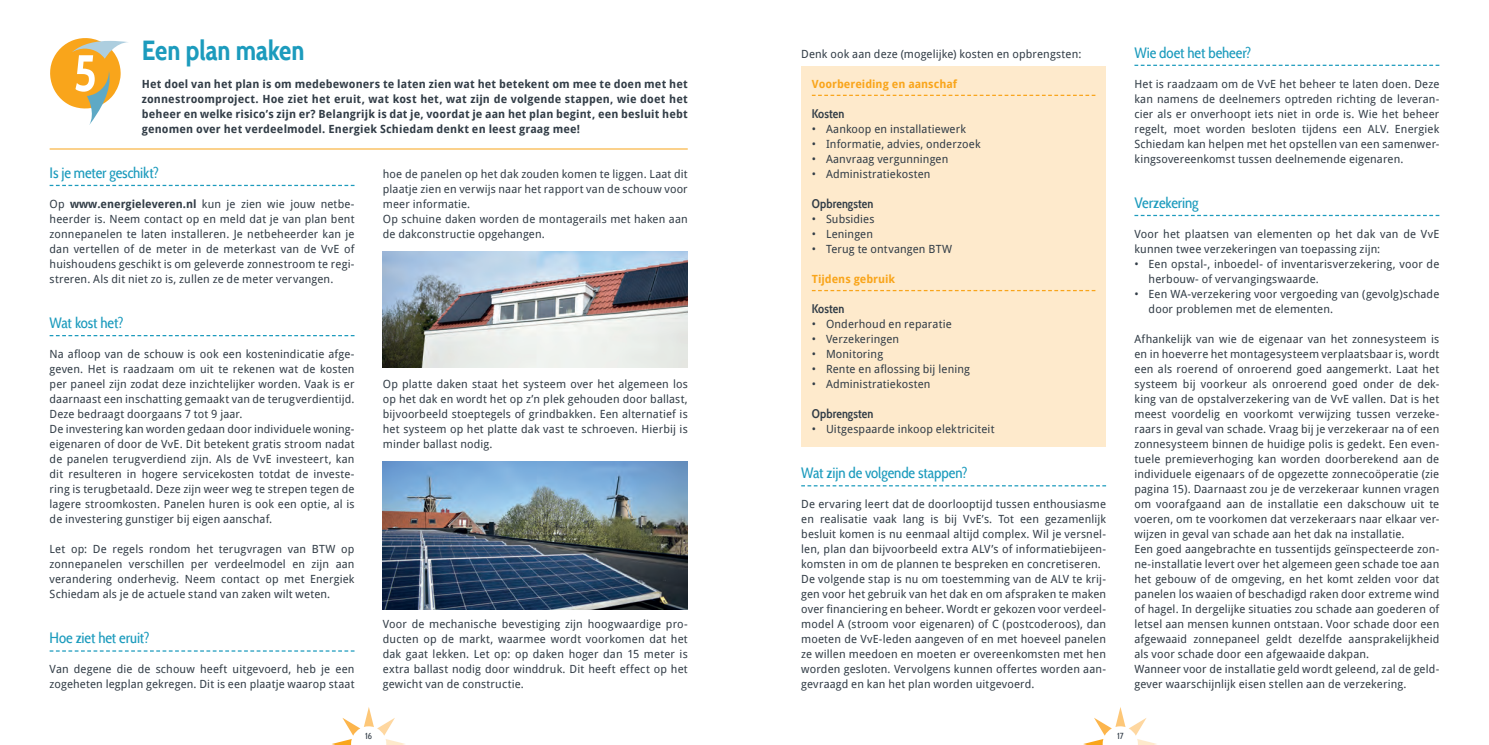
<style>
.page{position:relative;width:1489px;height:745px;background:#fff}
.page>*{position:absolute;margin:0;border:0;box-sizing:border-box;transform-origin:0 0}
.t1{font:700 51.12px "Cabin Condensed";color:#fff}
.Titelblad{font:700 27.5px "Cabin Condensed";color:#1c9bbd}
.Alineakoppen{font:15px "Cabin Condensed";letter-spacing:-.005em;color:#1c9bbd}
.Kopjes{font:600 12.5px "Cabin Condensed";color:#323d47}
.Basisalinea_-_unorde{font:11.25px/15px "Droid Sans";letter-spacing:.01em;color:#323d47;text-align:justify}
.Introteksten_bij_hoo{font:700 11.25px/15px "Droid Sans";letter-spacing:.015em;color:#323d47;text-align:justify}
.Alineakoppen_kadertj{font:700 11.25px "Droid Sans";color:#f9a51b}
.t2{font:8.75px "Cabin Condensed";color:#323d47}
.s1{font-weight:700}
</style>
<div class="page">
<svg style="left:1083px;top:707px;width:73px;height:37px"></svg>
<svg style="left:332px;top:707px;width:73px;height:37px"></svg>
<img style="left:383px;top:252px;width:304px;height:116px">
<svg style="left:50px;top:185px;width:304px;height:1px"></svg>
<svg style="left:50px;top:335px;width:304px;height:1px"></svg>
<svg style="left:50px;top:650px;width:304px;height:1px"></svg>
<img style="left:383px;top:461px;width:304px;height:147px">
<svg style="left:50px;top:38px;width:78px;height:87px"></svg>
<hr style="left:50px;top:149px;width:637px;height:1px;background:#f9a51b">
<svg style="left:1134px;top:65px;width:305px;height:1px"></svg>
<svg style="left:1134px;top:215px;width:305px;height:1px"></svg>
<div style="left:801px;top:66px;width:305px;height:380px;background:#feeacc"></div>
<svg style="left:811px;top:95px;width:284px;height:1px"></svg>
<svg style="left:811px;top:290px;width:284px;height:1px"></svg>
<svg style="left:801px;top:485px;width:305px;height:1px"></svg>
<p class="Titelblad" style="left:142px;top:34px;width:164px">Een plan maken</p>
<p class="Introteksten_bij_hoo" style="left:142px;top:76px;width:547px">Het doel van het plan is om medebewoners te laten zien wat het betekent om mee te doen met het zonnestroomproject. Hoe ziet het eruit, wat kost het, wat zijn de volgende stappen, wie doet het beheer en welke risico’s zijn er? Belangrijk is dat je, voordat je aan het plan begint, een besluit hebt genomen over het verdeelmodel. Energiek Schiedam denkt en leest graag mee!</p>
<p class="Alineakoppen" style="left:50px;top:163px;width:111px">Is je meter geschikt?</p>
<p class="Basisalinea_-_unorde" style="left:50px;top:196px;width:306px">Op <span class="s1">www.energieleveren.nl</span> kun je zien wie jouw netbe&shy;heerder is. Neem contact op en meld dat je van plan bent zonnepanelen te laten installeren. Je netbeheerder kan je dan vertellen of de meter in de meterkast van de VvE of huishoudens geschikt is om geleverde zonnestroom te regi&shy;streren. Als dit niet zo is, zullen ze de meter vervangen.</p>
<p class="Alineakoppen" style="left:50px;top:313px;width:75px">Wat kost het?</p>
<p class="Basisalinea_-_unorde" style="left:50px;top:346px;width:306px">Na afloop van de schouw is ook een kostenindicatie afge&shy;geven. Het is raadzaam om uit te rekenen wat de kosten per paneel zijn zodat deze inzichtelijker worden. Vaak is er daarnaast een inschatting gemaakt van de terugverdientijd.<br>Deze bedraagt doorgaans 7 tot 9 jaar.</p>
<p class="Basisalinea_-_unorde" style="left:50px;top:421px;width:306px">De investering kan worden gedaan door individuele woning&shy;eigenaren of door de VvE. Dit betekent gratis stroom nadat de panelen terugverdiend zijn. Als de VvE investeert, kan dit resulteren in hogere servicekosten totdat de investe&shy;ring is terugbetaald. Deze zijn weer weg te strepen tegen de lagere stroomkosten. Panelen huren is ook een optie, al is de investering gunstiger bij eigen aanschaf.</p>
<p class="Basisalinea_-_unorde" style="left:50px;top:541px;width:306px">Let op: De regels rondom het terugvragen van BTW op zonnepanelen verschillen per verdeelmodel en zijn aan verandering onderhevig. Neem contact op met Energiek Schiedam als je de actuele stand van zaken wilt weten.</p>
<p class="Alineakoppen" style="left:50px;top:628px;width:101px">Hoe ziet het eruit?</p>
<p class="Basisalinea_-_unorde" style="left:50px;top:661px;width:306px">Van degene die de schouw heeft uitgevoerd, heb je een zogeheten legplan gekregen. Dit is een plaatje waarop staat</p>
<p class="t1" style="left:73px;top:42px;width:25px">5</p>
<p class="Basisalinea_-_unorde" style="left:383px;top:166px;width:306px">hoe de panelen op het dak zouden komen te liggen. Laat dit plaatje zien en verwijs naar het rapport van de schouw voor meer informatie.</p>
<p class="Basisalinea_-_unorde" style="left:383px;top:211px;width:306px">Op schuine daken worden de montagerails met haken aan de dakconstructie opgehangen.</p>
<p class="Basisalinea_-_unorde" style="left:383px;top:376px;width:306px">Op platte daken staat het systeem over het algemeen los op het dak en wordt het op z’n plek gehouden door ballast, bijvoorbeeld stoeptegels of grindbakken. Een alternatief is het systeem op het platte dak vast te schroeven. Hierbij is minder ballast nodig.</p>
<p class="Basisalinea_-_unorde" style="left:383px;top:616px;width:306px">Voor de mechanische bevestiging zijn hoogwaardige pro&shy;ducten op de markt, waarmee wordt voorkomen dat het dak gaat lekken. Let op: op daken hoger dan 15 meter is extra ballast nodig door winddruk. Dit heeft effect op het gewicht van de constructie.</p>
<p class="Basisalinea_-_unorde" style="left:801px;top:46px;width:282px">Denk ook aan deze (mogelijke) kosten en opbrengsten:</p>
<p class="Alineakoppen_kadertj" style="left:811px;top:75px;width:147px">Voorbereiding en aanschaf</p>
<p class="Kopjes" style="left:811px;top:106px;width:34px">Kosten</p>
<p class="Basisalinea_-_unorde" style="left:811px;top:121px;width:156px">• Aankoop en installatiewerk</p>
<p class="Basisalinea_-_unorde" style="left:811px;top:136px;width:170px">• Informatie, advies, onderzoek</p>
<p class="Basisalinea_-_unorde" style="left:811px;top:151px;width:138px">• Aanvraag vergunningen</p>
<p class="Basisalinea_-_unorde" style="left:811px;top:166px;width:120px">• Administratiekosten</p>
<p class="Kopjes" style="left:811px;top:196px;width:63px">Opbrengsten</p>
<p class="Basisalinea_-_unorde" style="left:811px;top:211px;width:64px">• Subsidies</p>
<p class="Basisalinea_-_unorde" style="left:811px;top:226px;width:63px">• Leningen</p>
<p class="Basisalinea_-_unorde" style="left:811px;top:241px;width:142px">• Terug te ontvangen BTW</p>
<p class="Alineakoppen_kadertj" style="left:811px;top:270px;width:85px">Tijdens gebruik</p>
<p class="Kopjes" style="left:811px;top:301px;width:34px">Kosten</p>
<p class="Basisalinea_-_unorde" style="left:811px;top:316px;width:141px">• Onderhoud en reparatie</p>
<p class="Basisalinea_-_unorde" style="left:811px;top:331px;width:89px">• Verzekeringen</p>
<p class="Basisalinea_-_unorde" style="left:811px;top:346px;width:73px">• Monitoring</p>
<p class="Basisalinea_-_unorde" style="left:811px;top:361px;width:160px">• Rente en aflossing bij lening</p>
<p class="Basisalinea_-_unorde" style="left:811px;top:376px;width:120px">• Administratiekosten</p>
<p class="Kopjes" style="left:811px;top:406px;width:63px">Opbrengsten</p>
<p class="Basisalinea_-_unorde" style="left:811px;top:421px;width:184px">• Uitgespaarde inkoop elektriciteit</p>
<p class="Alineakoppen" style="left:801px;top:463px;width:168px">Wat zijn de volgende stappen?</p>
<p class="Basisalinea_-_unorde" style="left:801px;top:496px;width:306px">De ervaring leert dat de doorlooptijd tussen enthousiasme en realisatie vaak lang is bij VvE’s. Tot een gezamenlijk besluit komen is nu eenmaal altijd complex. Wil je versnel&shy;len, plan dan bijvoorbeeld extra ALV’s of informatiebijeen&shy;komsten in om de plannen te bespreken en concretiseren.</p>
<p class="Basisalinea_-_unorde" style="left:801px;top:571px;width:306px">De volgende stap is nu om toestemming van de ALV te krij&shy;gen voor het gebruik van het dak en om afspraken te maken over financiering en beheer. Wordt er gekozen voor verdeel&shy;model A (stroom voor eigenaren) of C (postcoderoos), dan moeten de VvE-leden aangeven of en met hoeveel panelen ze willen meedoen en moeten er overeenkomsten met hen worden gesloten. Vervolgens kunnen offertes worden aan&shy;gevraagd en kan het plan worden uitgevoerd.</p>
<p class="Alineakoppen" style="left:1134px;top:43px;width:118px">Wie doet het beheer?</p>
<p class="Basisalinea_-_unorde" style="left:1134px;top:76px;width:306px">Het is raadzaam om de VvE het beheer te laten doen. Deze kan namens de deelnemers optreden richting de leveran&shy;cier als er onverhoopt iets niet in orde is. Wie het beheer regelt, moet worden besloten tijdens een ALV. Energiek Schiedam kan helpen met het opstellen van een samenwer&shy;kingsovereenkomst tussen deelnemende eigenaren.</p>
<p class="Alineakoppen" style="left:1134px;top:193px;width:66px">Verzekering</p>
<p class="Basisalinea_-_unorde" style="left:1134px;top:226px;width:306px">Voor het plaatsen van elementen op het dak van de VvE kunnen twee verzekeringen van toepassing zijn:</p>
<p class="Basisalinea_-_unorde" style="left:1148px;top:256px;width:292px;text-indent:-14px">• Een opstal-, inboedel- of inventarisverzekering, voor de herbouw- of vervangingswaarde.</p>
<p class="Basisalinea_-_unorde" style="left:1148px;top:286px;width:292px;text-indent:-14px">• Een WA-verzekering voor vergoeding van (gevolg)schade door problemen met de elementen.</p>
<p class="Basisalinea_-_unorde" style="left:1134px;top:331px;width:306px">Afhankelijk van wie de eigenaar van het zonnesysteem is en in hoeverre het montagesysteem verplaatsbaar is, wordt een als roerend of onroerend goed aangemerkt. Laat het systeem bij voorkeur als onroerend goed onder de dek&shy;king van de opstalverzekering van de VvE vallen. Dat is het meest voordelig en voorkomt verwijzing tussen verzeke&shy;raars in geval van schade. Vraag bij je verzekeraar na of een zonnesysteem binnen de huidige polis is gedekt. Een even&shy;tuele premieverhoging kan worden doorberekend aan de individuele eigenaars of de opgezette zonnecoöperatie (zie pagina 15). Daarnaast zou je de verzekeraar kunnen vragen om voorafgaand aan de installatie een dakschouw uit te voeren, om te voorkomen dat verzekeraars naar elkaar ver&shy;wijzen in geval van schade aan het dak na installatie.</p>
<p class="Basisalinea_-_unorde" style="left:1134px;top:541px;width:306px">Een goed aangebrachte en tussentijds geïnspecteerde zon&shy;ne-installatie levert over het algemeen geen schade toe aan het gebouw of de omgeving, en het komt zelden voor dat panelen los waaien of beschadigd raken door extreme wind of hagel. In dergelijke situaties zou schade aan goederen of letsel aan mensen kunnen ontstaan. Voor schade door een afgewaaid zonnepaneel geldt dezelfde aansprakelijkheid als voor schade door een afgewaaide dakpan.</p>
<p class="Basisalinea_-_unorde" style="left:1134px;top:661px;width:306px">Wanneer voor de installatie geld wordt geleend, zal de geld&shy;gever waarschijnlijk eisen stellen aan de verzekering.</p>
<p class="t2" style="left:365px;top:730px;width:8px">16</p>
<p class="t2" style="left:1116px;top:730px;width:8px">17</p>
</div>
